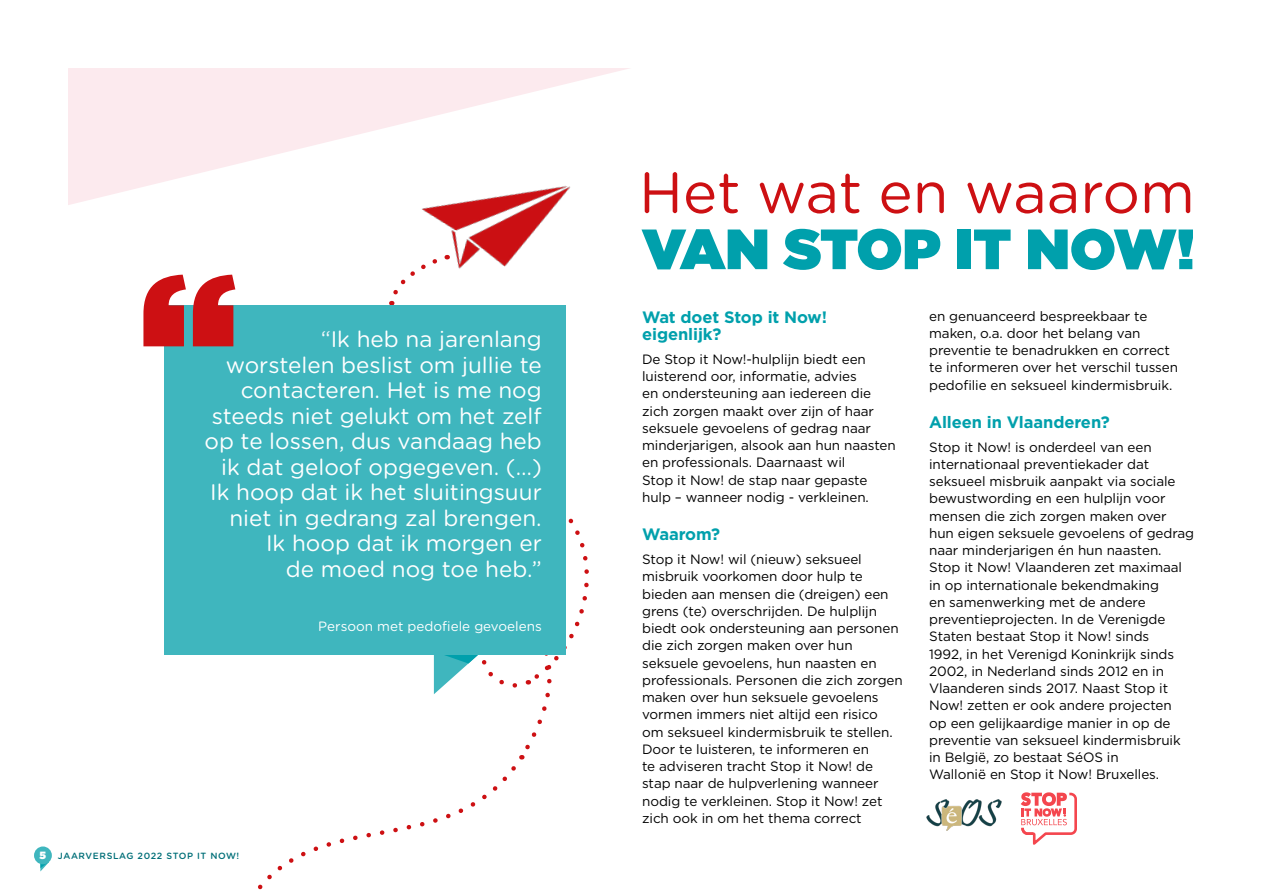
<style>
.page{position:relative;width:1263px;height:893px;background:#fff}
.page>*{position:absolute;margin:0;border:0;box-sizing:border-box;transform-origin:0 0}
.t1{font:900 178.35px "Gotham HTF";color:#cd1013}
.t2{font:57.9px "Gotham Rounded";color:#cd1013}
.t3{font:900 56.7px "Gotham HTF";letter-spacing:-.015em;color:#00a0ac}
.t4{font:22.5px/25.5px "Gotham Rounded";color:#fff;text-align:right}
.t5{font:700 16.5px/17.2px "Gotham HTF";letter-spacing:-.005em;color:#00a0ac}
.t6{font:13.5px/17.2px "Gotham HTF";letter-spacing:-.005em;color:#000}
.t7{font:13.5px "Gotham Rounded";color:#fff}
.t8{font:500 9px "Gotham Rounded";letter-spacing:.07em;color:#006f78}
.s1{color:#f0f7fb}
.s2{font-family:"Gotham HTF";font-weight:900;font-size:10.5px;color:#fff}
</style>
<div class="page">
<img style="left:389px;top:205px;width:167px;height:100px">
<svg style="left:258px;top:518px;width:331px;height:372px"></svg>
<div style="left:164px;top:305px;width:402px;height:350px;background:#3fb6be"></div>
<img style="left:926px;top:799px;width:76px;height:32px">
<svg style="left:68px;top:68px;width:562px;height:137px;fill:#fceaee"></svg>
<svg style="left:1021px;top:792px;width:56px;height:53px"></svg>
<svg style="left:40px;top:862px;width:9px;height:9px"></svg>
<div style="left:34px;top:846px;width:18px;height:18px;background:#3fb6be;border-radius:50%"></div>
<h1 class="t1" style="left:139px;top:234px;width:100px">“</h1>
<p class="t4" style="left:205px;top:325px;width:339px"><span class="s1">“</span>Ik heb na jarenlang<br>worstelen beslist om jullie te contacteren. Het is me nog steeds niet gelukt om het zelf op te lossen, dus vandaag heb ik dat geloof opgegeven. (…)<br>Ik hoop dat ik het sluitingsuur niet in gedrang zal brengen.<br>Ik hoop dat ik morgen er<br>de moed nog toe heb.”</p>
<p class="t7" style="left:318px;top:617px;width:225px">Persoon met pedofiele gevoelens</p>
<p class="t8" style="left:40px;top:849px;width:201px"><span class="s2">5</span> JAARVERSLAG 2022 STOP IT NOW!</p>
<h2 class="t2" style="left:639px;top:153px;width:557px">Het wat en waarom</h2>
<h3 class="t3" style="left:642px;top:216px;width:554px">VAN STOP IT NOW!</h3>
<p class="t5" style="left:642px;top:308px;width:186px">Wat doet Stop it Now! eigenlijk?</p>
<p class="t6" style="left:642px;top:350px;width:255px">De Stop it Now!-hulplijn biedt een luisterend oor, informatie, advies<br>en ondersteuning aan iedereen die zich zorgen maakt over zijn of haar seksuele gevoelens of gedrag naar minderjarigen, alsook aan hun naasten en professionals. Daarnaast wil<br>Stop it Now! de stap naar gepaste hulp – wanneer nodig - verkleinen.</p>
<p class="t5" style="left:642px;top:526px;width:80px">Waarom?</p>
<p class="t6" style="left:642px;top:550px;width:262px">Stop it Now! wil (nieuw) seksueel misbruik voorkomen door hulp te bieden aan mensen die (dreigen) een grens (te) overschrijden. De hulplijn biedt ook ondersteuning aan personen die zich zorgen maken over hun seksuele gevoelens, hun naasten en professionals. Personen die zich zorgen maken over hun seksuele gevoelens vormen immers niet altijd een risico<br>om seksueel kindermisbruik te stellen.<br>Door te luisteren, te informeren en<br>te adviseren tracht Stop it Now! de stap naar de hulpverlening wanneer nodig te verkleinen. Stop it Now! zet zich ook in om het thema correct</p>
<p class="t6" style="left:929px;top:307px;width:250px">en genuanceerd bespreekbaar te maken, o.a. door het belang van preventie te benadrukken en correct te informeren over het verschil tussen pedofilie en seksueel kindermisbruik.</p>
<p class="t5" style="left:929px;top:413px;width:182px">Alleen in Vlaanderen?</p>
<p class="t6" style="left:929px;top:438px;width:266px">Stop it Now! is onderdeel van een internationaal preventiekader dat seksueel misbruik aanpakt via sociale bewustwording en een hulplijn voor mensen die zich zorgen maken over hun eigen seksuele gevoelens of gedrag naar minderjarigen én hun naasten.<br>Stop it Now! Vlaanderen zet maximaal in op internationale bekendmaking<br>en samenwerking met de andere preventieprojecten. In de Verenigde Staten bestaat Stop it Now! sinds<br>1992, in het Verenigd Koninkrijk sinds 2002, in Nederland sinds 2012 en in Vlaanderen sinds 2017. Naast Stop it Now! zetten er ook andere projecten<br>op een gelijkaardige manier in op de preventie van seksueel kindermisbruik in België, zo bestaat SéOS in<br>Wallonië en Stop it Now! Bruxelles.</p>
</div>
